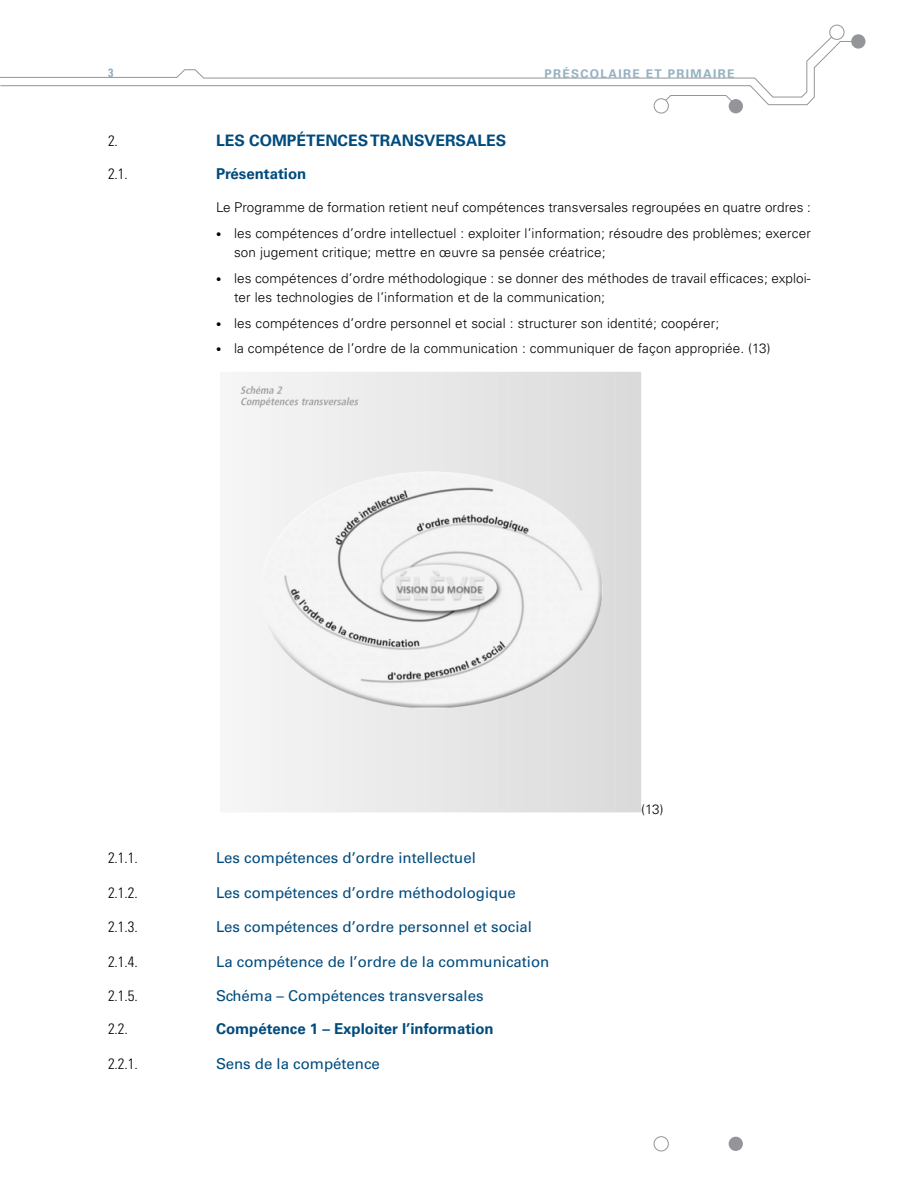
<style>
.page{position:relative;width:918px;height:1188px;background:#fff}
.page>*{position:absolute;margin:0;border:0;box-sizing:border-box;transform-origin:0 0}
.t1{font:700 15.75px "Univers LT Std";color:#004b7d}
.t2{font:15px "Univers LT Std";color:#004b7d}
.t3{font:300 condensed 15px "Univers LT Std";color:#000}
.t4{font:700 15px "Univers LT Std";color:#004b7d}
.t5{font:300 13.5px/19.5px "Univers LT Std";letter-spacing:.01em;color:#000}
.t6{font:700 12px "Univers LT Std";letter-spacing:.11em;color:#93b1c2}
.t7{font:700 condensed 12px "Univers LT Std";color:#93b1c2}
.s1{font-size:10.5px}
</style>
<div class="page">
<svg style="left:0;top:41px;width:851px;height:64px"></svg>
<div style="left:851px;top:34px;width:14px;height:15px;background:#939598;border-radius:50%"></div>
<svg style="left:654px;top:25px;width:190px;height:88px"></svg>
<div style="left:729px;top:1137px;width:14px;height:14px;background:#939598;border-radius:50%"></div>
<div style="left:654px;top:1136px;width:15px;height:15px;border:1px solid #939598;border-radius:50%"></div>
<img style="left:240px;top:372px;width:401px;height:441px">
<p class="t7" style="left:108px;top:65px;width:7px">3</p>
<p class="t6" style="left:544px;top:67px;width:191px">PRÉSCOLAIRE ET PRIMAIRE</p>
<p class="t3" style="left:108px;top:132px;width:11px">2.</p>
<p class="t1" style="left:216px;top:132px;width:292px">LES COMPÉTENCES TRANSVERSALES</p>
<p class="t3" style="left:108px;top:165px;width:21px">2.1.</p>
<p class="t4" style="left:216px;top:165px;width:92px">Présentation</p>
<p class="t5" style="left:216px;top:198px;width:596px">Le Programme de formation retient neuf compétences transversales regroupées en quatre ordres :</p>
<p class="t5" style="left:234px;top:223px;width:578px;text-indent:-18px"><span class="s1">•</span> les compétences d’ordre intellectuel : exploiter l’information; résoudre des problèmes; exercer son jugement critique; mettre en œuvre sa pensée créatrice;</p>
<p class="t5" style="left:234px;top:268px;width:578px;text-indent:-18px"><span class="s1">•</span> les compétences d’ordre méthodologique : se donner des méthodes de travail efficaces; exploi&shy;ter les technologies de l’information et de la communication;</p>
<p class="t5" style="left:216px;top:313px;width:505px"><span class="s1">•</span> les compétences d’ordre personnel et social : structurer son identité; coopérer;</p>
<p class="t5" style="left:216px;top:339px;width:556px"><span class="s1">•</span> la compétence de l’ordre de la communication : communiquer de façon appropriée. (13)</p>
<p class="t3" style="left:108px;top:849px;width:31px">2.1.1.</p>
<p class="t2" style="left:216px;top:849px;width:261px">Les compétences d’ordre intellectuel</p>
<p class="t3" style="left:108px;top:883px;width:31px">2.1.2.</p>
<p class="t2" style="left:216px;top:883px;width:301px">Les compétences d’ordre méthodologique</p>
<p class="t3" style="left:108px;top:918px;width:31px">2.1.3.</p>
<p class="t2" style="left:216px;top:918px;width:318px">Les compétences d’ordre personnel et social</p>
<p class="t3" style="left:108px;top:952px;width:31px">2.1.4.</p>
<p class="t2" style="left:216px;top:952px;width:335px">La compétence de l’ordre de la communication</p>
<p class="t3" style="left:108px;top:987px;width:31px">2.1.5.</p>
<p class="t2" style="left:216px;top:987px;width:269px">Schéma – Compétences transversales</p>
<p class="t3" style="left:108px;top:1020px;width:21px">2.2.</p>
<p class="t4" style="left:216px;top:1020px;width:279px">Compétence 1 – Exploiter l’information</p>
<p class="t3" style="left:108px;top:1054px;width:31px">2.2.1.</p>
<p class="t2" style="left:216px;top:1054px;width:165px">Sens de la compétence</p>
<p class="t5" style="left:641px;top:799px;width:24px">(13)</p>
</div>
